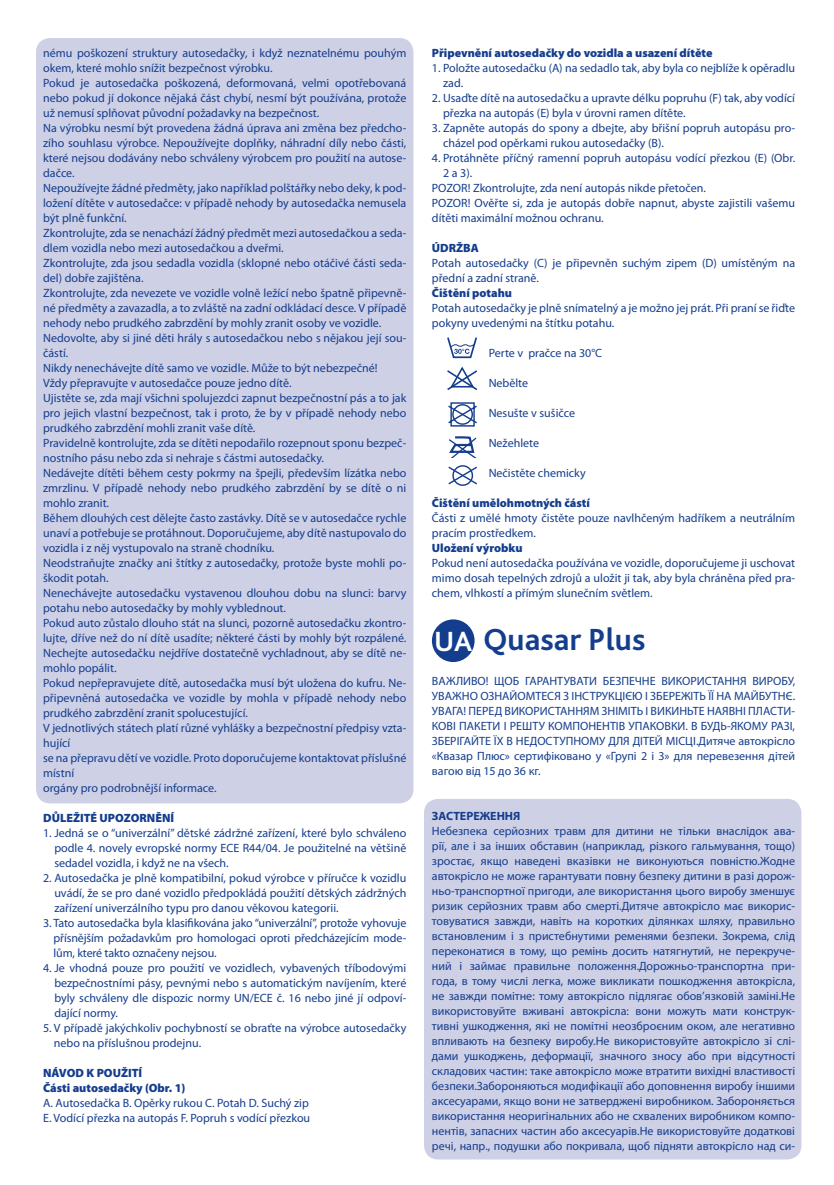
<style>
.page{position:relative;width:834px;height:1185px;background:#fff}
.page>*{position:absolute;margin:0;border:0;box-sizing:border-box;transform-origin:0 0}
.t1{font:700 32px "Bliss 2";color:#143d8d}
.t2{font:12px/15px "Myriad Pro";color:#143d8d}
.t3{font:900 12px/15px "Myriad Pro";color:#143d8d}
.t4{font:700 12px "Myriad Pro";color:#143d8d}
.s1{font-size:29px;color:#fff}
</style>
<div class="page">
<div style="left:36px;top:38px;width:377px;height:765px;background:#ced0e6;border-radius:14px"></div>
<div style="left:424px;top:799px;width:377px;height:360px;background:#ced0e6;border-radius:14px"></div>
<svg style="left:447px;top:366px;width:31px;height:25px"></svg>
<svg style="left:449px;top:436px;width:28px;height:21px"></svg>
<svg style="left:448px;top:402px;width:29px;height:25px"></svg>
<svg style="left:448px;top:465px;width:29px;height:21px"></svg>
<svg style="left:447px;top:337px;width:30px;height:22px"></svg>
<div style="left:431px;top:619px;width:43px;height:43px;background:#143d8d;border-radius:50%"></div>
<p class="t2" style="left:43px;top:46px;width:364px">nému poškození struktury autosedačky, i když neznatelnému pouhým okem, které mohlo snížit bezpečnost výrobku.<br>Pokud je autosedačka poškozená, deformovaná, velmi opotřebovaná nebo pokud jí dokonce nějaká část chybí, nesmí být používána, protože už nemusí splňovat původní požadavky na bezpečnost.<br>Na výrobku nesmí být provedena žádná úprava ani změna bez předcho&shy;zího souhlasu výrobce. Nepoužívejte doplňky, náhradní díly nebo části, které nejsou dodávány nebo schváleny výrobcem pro použití na autose&shy;dačce.<br>Nepoužívejte žádné předměty, jako například polštářky nebo deky, k pod&shy;ložení dítěte v autosedačce: v případě nehody by autosedačka nemusela být plně funkční.<br>Zkontrolujte, zda se nenachází žádný předmět mezi autosedačkou a seda&shy;dlem vozidla nebo mezi autosedačkou a dveřmi.<br>Zkontrolujte, zda jsou sedadla vozidla (sklopné nebo otáčivé části seda&shy;del) dobře zajištěna.<br>Zkontrolujte, zda nevezete ve vozidle volně ležící nebo špatně připevně&shy;né předměty a zavazadla, a to zvláště na zadní odkládací desce. V případě nehody nebo prudkého zabrzdění by mohly zranit osoby ve vozidle.<br>Nedovolte, aby si jiné děti hrály s autosedačkou nebo s nějakou její sou&shy;částí.<br>Nikdy nenechávejte dítě samo ve vozidle. Může to být nebezpečné!<br>Vždy přepravujte v autosedačce pouze jedno dítě.<br>Ujistěte se, zda mají všichni spolujezdci zapnut bezpečnostní pás a to jak pro jejich vlastní bezpečnost, tak i proto, že by v případě nehody nebo prudkého zabrzdění mohli zranit vaše dítě.<br>Pravidelně kontrolujte, zda se dítěti nepodařilo rozepnout sponu bezpeč&shy;nostního pásu nebo zda si nehraje s částmi autosedačky.<br>Nedávejte dítěti během cesty pokrmy na špejli, především lízátka nebo zmrzlinu. V případě nehody nebo prudkého zabrzdění by se dítě o ni mohlo zranit.<br>Během dlouhých cest dělejte často zastávky. Dítě se v autosedačce rychle unaví a potřebuje se protáhnout. Doporučujeme, aby dítě nastupovalo do vozidla i z něj vystupovalo na straně chodníku.<br>Neodstraňujte značky ani štítky z autosedačky, protože byste mohli po&shy;škodit potah.<br>Nenechávejte autosedačku vystavenou dlouhou dobu na slunci: barvy potahu nebo autosedačky by mohly vyblednout.<br>Pokud auto zůstalo dlouho stát na slunci, pozorně autosedačku zkontro&shy;lujte, dříve než do ní dítě usadíte; některé části by mohly být rozpálené.<br>Nechejte autosedačku nejdříve dostatečně vychladnout, aby se dítě ne&shy;mohlo popálit.<br>Pokud nepřepravujete dítě, autosedačka musí být uložena do kufru. Ne&shy;připevněná autosedačka ve vozidle by mohla v případě nehody nebo prudkého zabrzdění zranit spolucestující.<br>V jednotlivých státech platí různé vyhlášky a bezpečnostní předpisy vzta&shy;hující<br>se na přepravu dětí ve vozidle. Proto doporučujeme kontaktovat příslušné místní<br>orgány pro podrobnější informace.</p>
<p class="t3" style="left:43px;top:810px;width:132px">DŮLEŽITÉ UPOZORNĚNÍ</p>
<p class="t2" style="left:54px;top:826px;width:353px;text-align:justify;text-indent:-11px">1. Jedná se o “univerzální” dětské zádržné zařízení, které bylo schváleno podle 4. novely evropské normy ECE R44/04. Je použitelné na většině sedadel vozidla, i když ne na všech.</p>
<p class="t2" style="left:54px;top:871px;width:353px;text-align:justify;text-indent:-11px">2. Autosedačka je plně kompatibilní, pokud výrobce v příručce k vozidlu uvádí, že se pro dané vozidlo předpokládá použití dětských zádržných zařízení univerzálního typu pro danou věkovou kategorii.</p>
<p class="t2" style="left:53px;top:916px;width:354px;text-align:justify;text-indent:-10px">3. Tato autosedačka byla klasifikována jako “univerzální”, protože vyhovuje přísnějším požadavkům pro homologaci oproti předcházejícím mode&shy;lům, které takto označeny nejsou.</p>
<p class="t2" style="left:54px;top:961px;width:353px;text-align:justify;text-indent:-11px">4. Je vhodná pouze pro použití ve vozidlech, vybavených tříbodovými bezpečnostními pásy, pevnými nebo s automatickým navíjením, které byly schváleny dle dispozic normy UN/ECE č. 16 nebo jiné jí odpoví&shy;dající normy.</p>
<p class="t2" style="left:54px;top:1021px;width:354px;text-indent:-11px">5. V případě jakýchkoliv pochybností se obraťte na výrobce autosedačky nebo na příslušnou prodejnu.</p>
<p class="t3" style="left:43px;top:1065px;width:144px">NÁVOD K POUŽITÍ<br>Části autosedačky (Obr. 1)</p>
<p class="t2" style="left:43px;top:1096px;width:268px">A. Autosedačka B. Opěrky rukou C. Potah D. Suchý zip<br>E. Vodící přezka na autopás F. Popruh s vodící přezkou</p>
<p class="t3" style="left:431px;top:45px;width:282px">Připevnění autosedačky do vozidla a usazení dítěte</p>
<p class="t2" style="left:443px;top:61px;width:353px;text-indent:-11px">1. Položte autosedačku (A) na sedadlo tak, aby byla co nejblíže k opěradlu zad.</p>
<p class="t2" style="left:443px;top:91px;width:353px;text-indent:-11px">2. Usaďte dítě na autosedačku a upravte délku popruhu (F) tak, aby vodící přezka na autopás (E) byla v úrovni ramen dítěte.</p>
<p class="t2" style="left:443px;top:121px;width:353px;text-indent:-11px">3. Zapněte autopás do spony a dbejte, aby břišní popruh autopásu pro&shy;cházel pod opěrkami rukou autosedačky (B).</p>
<p class="t2" style="left:431px;top:151px;width:364px">4. Protáhněte příčný ramenní popruh autopásu vodící přezkou (E) (Obr.</p>
<p class="t2" style="left:443px;top:166px;width:31px">2 a 3).</p>
<p class="t2" style="left:431px;top:181px;width:275px">POZOR! Zkontrolujte, zda není autopás nikde přetočen.</p>
<p class="t2" style="left:431px;top:196px;width:364px">POZOR! Ověřte si, zda je autopás dobře napnut, abyste zajistili vašemu</p>
<p class="t2" style="left:431px;top:211px;width:173px">dítěti maximální možnou ochranu.</p>
<p class="t3" style="left:431px;top:240px;width:48px">ÚDRŽBA</p>
<p class="t2" style="left:431px;top:256px;width:364px">Potah autosedačky (C) je připevněn suchým zipem (D) umístěným na přední a zadní straně.</p>
<p class="t3" style="left:431px;top:285px;width:82px">Čištění potahu</p>
<p class="t2" style="left:431px;top:301px;width:364px">Potah autosedačky je plně snímatelný a je možno jej prát. Při praní se řiďte pokyny uvedenými na štítku potahu.</p>
<p class="t2" style="left:488px;top:346px;width:115px">Perte v pračce na 30°C</p>
<p class="t2" style="left:488px;top:376px;width:41px">Nebělte</p>
<p class="t2" style="left:488px;top:406px;width:88px">Nesušte v sušičce</p>
<p class="t2" style="left:488px;top:436px;width:52px">Nežehlete</p>
<p class="t2" style="left:488px;top:466px;width:98px">Nečistěte chemicky</p>
<p class="t3" style="left:431px;top:495px;width:159px">Čištění umělohmotných částí</p>
<p class="t2" style="left:431px;top:511px;width:364px">Části z umělé hmoty čistěte pouze navlhčeným hadříkem a neutrálním pracím prostředkem.</p>
<p class="t3" style="left:431px;top:540px;width:92px">Uložení výrobku</p>
<p class="t2" style="left:431px;top:556px;width:364px;text-align:justify">Pokud není autosedačka používána ve vozidle, doporučujeme ji uschovat mimo dosah tepelných zdrojů a uložit ji tak, aby byla chráněna před pra&shy;chem, vlhkostí a přímým slunečním světlem.</p>
<h1 class="t1" style="left:434px;top:627px;width:213px"><span class="s1">UA</span> Quasar Plus</h1>
<p class="t2" style="left:431px;top:675px;width:364px;text-align:justify">ВАЖЛИВО! ЩОБ ГАРАНТУВАТИ БЕЗПЕЧНЕ ВИКОРИСТАННЯ ВИРОБУ, УВАЖНО ОЗНАЙОМТЕСЯ З ІНСТРУКЦІЄЮ І ЗБЕРЕЖІТЬ ЇЇ НА МАЙБУТНЄ.<br>УВАГА! ПЕРЕД ВИКОРИСТАННЯМ ЗНІМІТЬ І ВИКИНЬТЕ НАЯВНІ ПЛАСТИ-КОВІ ПАКЕТИ І РЕШТУ КОМПОНЕНТІВ УПАКОВКИ. В БУДЬ-ЯКОМУ РАЗІ, ЗБЕРІГАЙТЕ ЇХ В НЕДОСТУПНОМУ ДЛЯ ДІТЕЙ МІСЦІ.Дитяче автокрісло «Квазар Плюс» сертифіковано у «Групі 2 і 3» для перевезення дітей вагою від 15 до 36 кг.</p>
<p class="t4" style="left:431px;top:809px;width:90px">ЗАСТЕРЕЖЕННЯ</p>
<p class="t2" style="left:431px;top:825px;width:364px;text-align:justify">Небезпека серйозних травм для дитини не тільки внаслідок ава&shy;рії, але і за інших обставин (наприклад, різкого гальмування, тощо) зростає, якщо наведені вказівки не виконуються повністю.Жодне автокрісло не може гарантувати повну безпеку дитини в разі дорож&shy;ньо-транспортної пригоди, але використання цього виробу зменшує ризик серйозних травм або смерті.Дитяче автокрісло має викорис&shy;товуватися завжди, навіть на коротких ділянках шляху, правильно встановленим і з пристебнутими ременями безпеки. Зокрема, слід переконатися в тому, що ремінь досить натягнутий, не перекруче&shy;ний і займає правильне положення.Дорожньо-транспортна при&shy;года, в тому числі легка, може викликати пошкодження автокрісла, не завжди помітне: тому автокрісло підлягає обов’язковій заміні.Не використовуйте вживані автокрісла: вони можуть мати конструк&shy;тивні ушкодження, які не помітні неозброєним оком, але негативно впливають на безпеку виробу.Не використовуйте автокрісло зі слі&shy;дами ушкоджень, деформації, значного зносу або при відсутності складових частин: таке автокрісло може втратити вихідні властивості безпеки.Забороняються модифікації або доповнення виробу іншими аксесуарами, якщо вони не затверджені виробником. Забороняється використання неоригінальних або не схвалених виробником компо&shy;нентів, запасних частин або аксесуарів.Не використовуйте додаткові речі, напр., подушки або покривала, щоб підняти автокрісло над си-</p>
</div>
